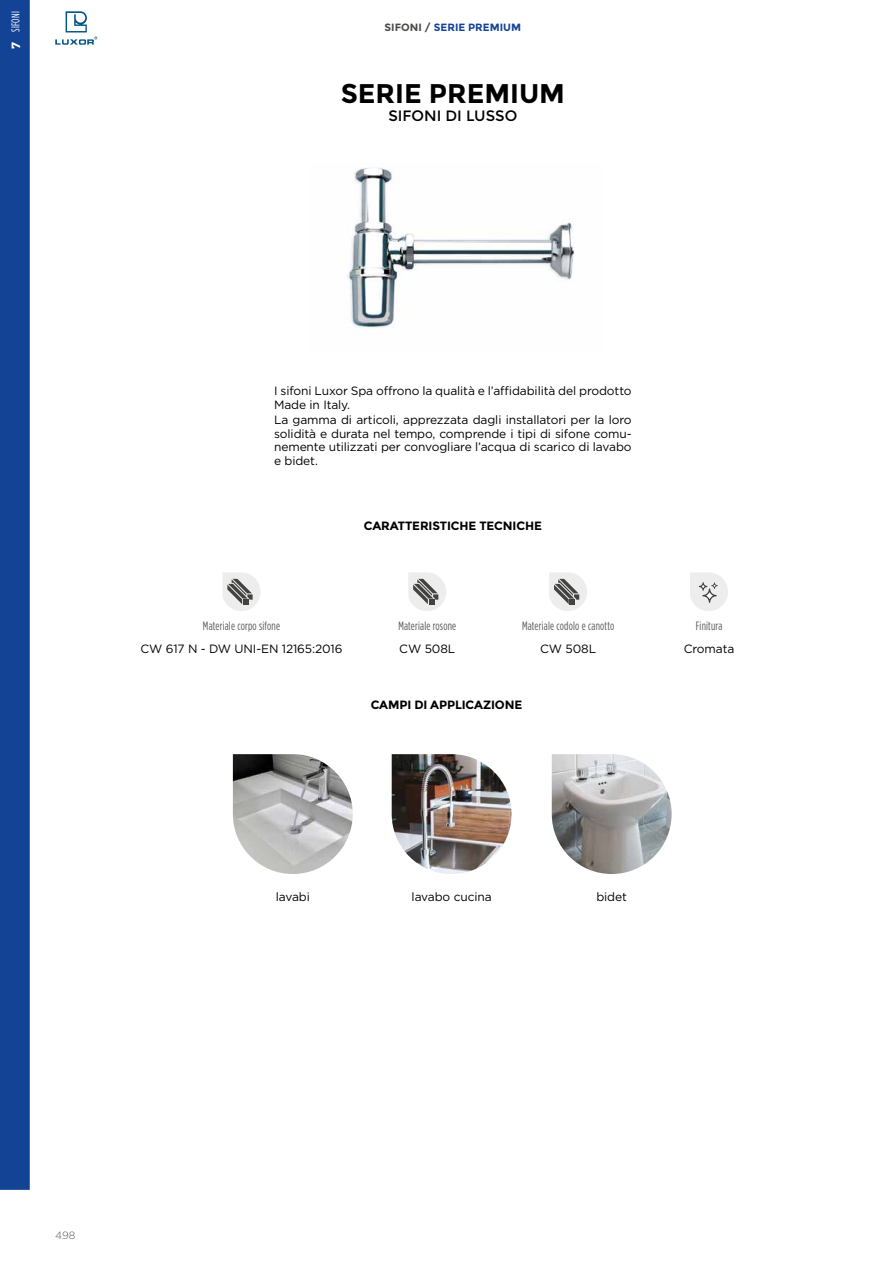
<style>
.page{position:relative;width:893px;height:1263px;background:#fff}
.page>*{position:absolute;margin:0;border:0;box-sizing:border-box;transform-origin:0 0}
.t1{font:700 27px "Montserrat";color:#000}
.t2{font:15px "Montserrat";color:#000}
.t3{font:12px/13.5px "Gotham";letter-spacing:-.01em;color:#000}
.t4{font:12px "Gotham Condensed";letter-spacing:.02em;color:#575756;scale:.95 1}
.t5{font:700 12px "Montserrat";letter-spacing:-.01em;color:#000}
.t6{font:11.25px "Gotham Condensed";letter-spacing:.02em;color:#fff;scale:.95 1}
.t7{font:700 10.5px "Montserrat";color:#134395}
.t8{font:300 10.5px "Gotham";color:#575756}
.s1{font-family:"Montserrat";font-weight:700;font-size:12px}
.s2{color:#4a4a49}
</style>
<div class="page">
<svg style="left:55px;top:11px;width:42px;height:34px"></svg>
<div style="left:0;top:0;width:30px;height:1190px;background:#134395"></div>
<img style="left:233px;top:754px;width:120px;height:120px">
<img style="left:552px;top:754px;width:120px;height:120px">
<img style="left:392px;top:754px;width:120px;height:120px">
<img style="left:347px;top:167px;width:227px;height:162px">
<svg style="left:408px;top:572px;width:38px;height:39px"></svg>
<svg style="left:223px;top:572px;width:37px;height:39px"></svg>
<svg style="left:549px;top:572px;width:38px;height:39px"></svg>
<svg style="left:690px;top:572px;width:38px;height:39px"></svg>
<svg style="left:706px;top:592px;width:7px;height:7px"></svg>
<p class="t6" style="left:9px;top:49px;width:41px;rotate:-90deg"><span class="s1">7</span> SIFONI</p>
<p class="t7" style="left:385px;top:21px;width:138px"><span class="s2">SIFONI /</span> SERIE PREMIUM</p>
<h1 class="t1" style="left:341px;top:77px;width:226px">SERIE PREMIUM</h1>
<p class="t2" style="left:388px;top:107px;width:130px">SIFONI DI LUSSO</p>
<p class="t3" style="left:274px;top:384px;width:359px">I sifoni Luxor Spa offrono la qualità e l’affidabilità del prodotto<br>Made in Italy.</p>
<p class="t3" style="left:274px;top:413px;width:359px;text-align:justify">La gamma di articoli, apprezzata dagli installatori per la loro solidità e durata nel tempo, comprende i tipi di sifone comu&shy;nemente utilizzati per convogliare l’acqua di scarico di lavabo e bidet.</p>
<p class="t5" style="left:364px;top:518px;width:180px">CARATTERISTICHE TECNICHE</p>
<p class="t4" style="left:203px;top:619px;width:83px">Materiale corpo sifone</p>
<p class="t3" style="left:141px;top:642px;width:203px">CW 617 N - DW UNI-EN 12165:2016</p>
<p class="t4" style="left:398px;top:619px;width:62px">Materiale rosone</p>
<p class="t3" style="left:399px;top:642px;width:57px">CW 508L</p>
<p class="t4" style="left:522px;top:619px;width:99px">Materiale codolo e canotto</p>
<p class="t3" style="left:540px;top:642px;width:57px">CW 508L</p>
<p class="t5" style="left:371px;top:698px;width:153px">CAMPI DI APPLICAZIONE</p>
<p class="t4" style="left:696px;top:619px;width:29px">Finitura</p>
<p class="t3" style="left:684px;top:642px;width:52px">Cromata</p>
<p class="t3" style="left:276px;top:890px;width:36px">lavabi</p>
<p class="t3" style="left:412px;top:890px;width:82px">lavabo cucina</p>
<p class="t3" style="left:596px;top:890px;width:32px">bidet</p>
<p class="t8" style="left:55px;top:1229px;width:22px">498</p>
</div>
